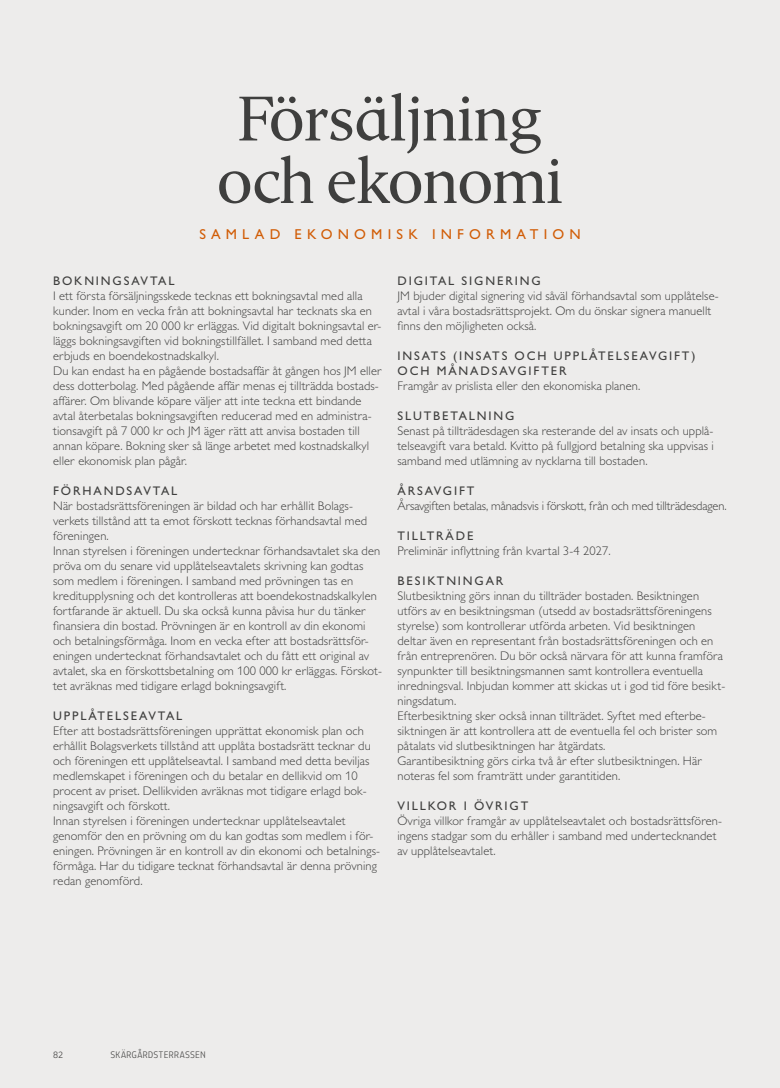
<style>
.page{position:relative;width:780px;height:1088px;background:#edeceb}
.page>*{position:absolute;margin:0;border:0;box-sizing:border-box;transform-origin:0 0}
.t1{font:62.5px/62.5px "JM Serif";letter-spacing:-.01em;color:#3f3f3e;text-align:center}
.t2{font:14.38px "Gill Sansfor JM";letter-spacing:.36em;color:#d15c05}
.t3{font:300 12.5px/15px "Gill Sansfor JM";letter-spacing:.01em;color:#3f3f3e}
.t4{font:12.5px/15px "Gill Sansfor JM";letter-spacing:.15em;color:#3f3f3e}
.t5{font:300 12.5px "Gill Sansfor JM";letter-spacing:-.01em;color:#3f3f3e}
.t6{font:10px "Lekton";letter-spacing:.03em;color:#3f3f3e}
</style>
<div class="page">
<h1 class="t1" style="left:217px;top:87px;width:347px">Försäljning och ekonomi</h1>
<p class="t2" style="left:199px;top:226px;width:383px">SAMLAD EKONOMISK INFORMATION</p>
<p class="t4" style="left:53px;top:273px;width:123px">BOKNINGSAVTAL</p>
<p class="t3" style="left:53px;top:288px;width:330px">I ett första försäljningsskede tecknas ett bokningsavtal med alla kunder. Inom en vecka från att bokningsavtal har tecknats ska en bokningsavgift om 20 000 kr erläggas. Vid digitalt bokningsavtal er&shy;läggs bokningsavgiften vid bokningstillfället. I samband med detta erbjuds en boendekostnadskalkyl.<br>Du kan endast ha en pågående bostadsaffär åt gången hos JM eller dess dotterbolag. Med pågående affär menas ej tillträdda bostads&shy;affärer. Om blivande köpare väljer att inte teckna ett bindande avtal återbetalas bokningsavgiften reducerad med en administra&shy;tionsavgift på 7 000 kr och JM äger rätt att anvisa bostaden till annan köpare. Bokning sker så länge arbetet med kostnadskalkyl eller ekonomisk plan pågår.</p>
<p class="t4" style="left:53px;top:483px;width:126px">FÖRHANDSAVTAL</p>
<p class="t3" style="left:53px;top:498px;width:330px">När bostadsrättsföreningen är bildad och har erhållit Bolags&shy;verkets tillstånd att ta emot förskott tecknas förhandsavtal med föreningen.<br>Innan styrelsen i föreningen undertecknar förhandsavtalet ska den pröva om du senare vid upplåtelseavtalets skrivning kan godtas som medlem i föreningen. I samband med prövningen tas en kreditupplysning och det kontrolleras att boendekostnadskalkylen fortfarande är aktuell. Du ska också kunna påvisa hur du tänker finansiera din bostad. Prövningen är en kontroll av din ekonomi och betalningsförmåga. Inom en vecka efter att bostadsrättsför&shy;eningen undertecknat förhandsavtalet och du fått ett original av avtalet, ska en förskottsbetalning om 100 000 kr erläggas. Förskot&shy;tet avräknas med tidigare erlagd bokningsavgift.</p>
<p class="t4" style="left:53px;top:708px;width:131px">UPPLÅTELSEAVTAL</p>
<p class="t3" style="left:53px;top:723px;width:328px">Efter att bostadsrättsföreningen upprättat ekonomisk plan och erhållit Bolagsverkets tillstånd att upplåta bostadsrätt tecknar du och föreningen ett upplåtelseavtal. I samband med detta beviljas medlemskapet i föreningen och du betalar en dellikvid om 10 procent av priset. Dellikviden avräknas mot tidigare erlagd bok&shy;ningsavgift och förskott.<br>Innan styrelsen i föreningen undertecknar upplåtelseavtalet genomför den en prövning om du kan godtas som medlem i för&shy;eningen. Prövningen är en kontroll av din ekonomi och betalnings&shy;förmåga. Har du tidigare tecknat förhandsavtal är denna prövning redan genomförd.</p>
<p class="t4" style="left:397px;top:273px;width:145px">DIGITAL SIGNERING</p>
<p class="t3" style="left:397px;top:288px;width:323px">JM bjuder digital signering vid såväl förhandsavtal som upplåtelse&shy;avtal i våra bostadsrättsprojekt. Om du önskar signera manuellt finns den möjligheten också.</p>
<p class="t4" style="left:397px;top:348px;width:299px">INSATS (INSATS OCH UPPLÅTELSEAVGIFT)<br>OCH MÅNADSAVGIFTER</p>
<p class="t3" style="left:397px;top:378px;width:244px">Framgår av prislista eller den ekonomiska planen.</p>
<p class="t4" style="left:397px;top:408px;width:118px">SLUTBETALNING</p>
<p class="t3" style="left:397px;top:423px;width:318px;text-align:justify">Senast på tillträdesdagen ska resterande del av insats och upplå&shy;telseavgift vara betald. Kvitto på fullgjord betalning ska uppvisas i samband med utlämning av nycklarna till bostaden.</p>
<p class="t4" style="left:397px;top:483px;width:78px">ÅRSAVGIFT</p>
<p class="t5" style="left:397px;top:499px;width:330px">Årsavgiften betalas, månadsvis i förskott, från och med tillträdesdagen.</p>
<p class="t4" style="left:397px;top:528px;width:77px">TILLTRÄDE</p>
<p class="t3" style="left:397px;top:543px;width:215px">Preliminär inflyttning från kvartal 3-4 2027.</p>
<p class="t4" style="left:397px;top:573px;width:107px">BESIKTNINGAR</p>
<p class="t3" style="left:397px;top:588px;width:329px">Slutbesiktning görs innan du tillträder bostaden. Besiktningen utförs av en besiktningsman (utsedd av bostadsrättsföreningens styrelse) som kontrollerar utförda arbeten. Vid besiktningen deltar även en representant från bostadsrättsföreningen och en från entreprenören. Du bör också närvara för att kunna framföra synpunkter till besiktningsmannen samt kontrollera eventuella inredningsval. Inbjudan kommer att skickas ut i god tid före besikt&shy;ningsdatum.<br>Efterbesiktning sker också innan tillträdet. Syftet med efterbe&shy;siktningen är att kontrollera att de eventuella fel och brister som påtalats vid slutbesiktningen har åtgärdats.<br>Garantibesiktning görs cirka två år efter slutbesiktningen. Här noteras fel som framträtt under garantitiden.</p>
<p class="t4" style="left:397px;top:798px;width:132px">VILLKOR I ÖVRIGT</p>
<p class="t3" style="left:397px;top:813px;width:326px">Övriga villkor framgår av upplåtelseavtalet och bostadsrättsfören&shy;ingens stadgar som du erhåller i samband med undertecknandet av upplåtelseavtalet.</p>
<p class="t6" style="left:53px;top:1049px;width:12px">82</p>
<p class="t6" style="left:110px;top:1049px;width:96px">SKÄRGÅRDSTERRASSEN</p>
</div>
